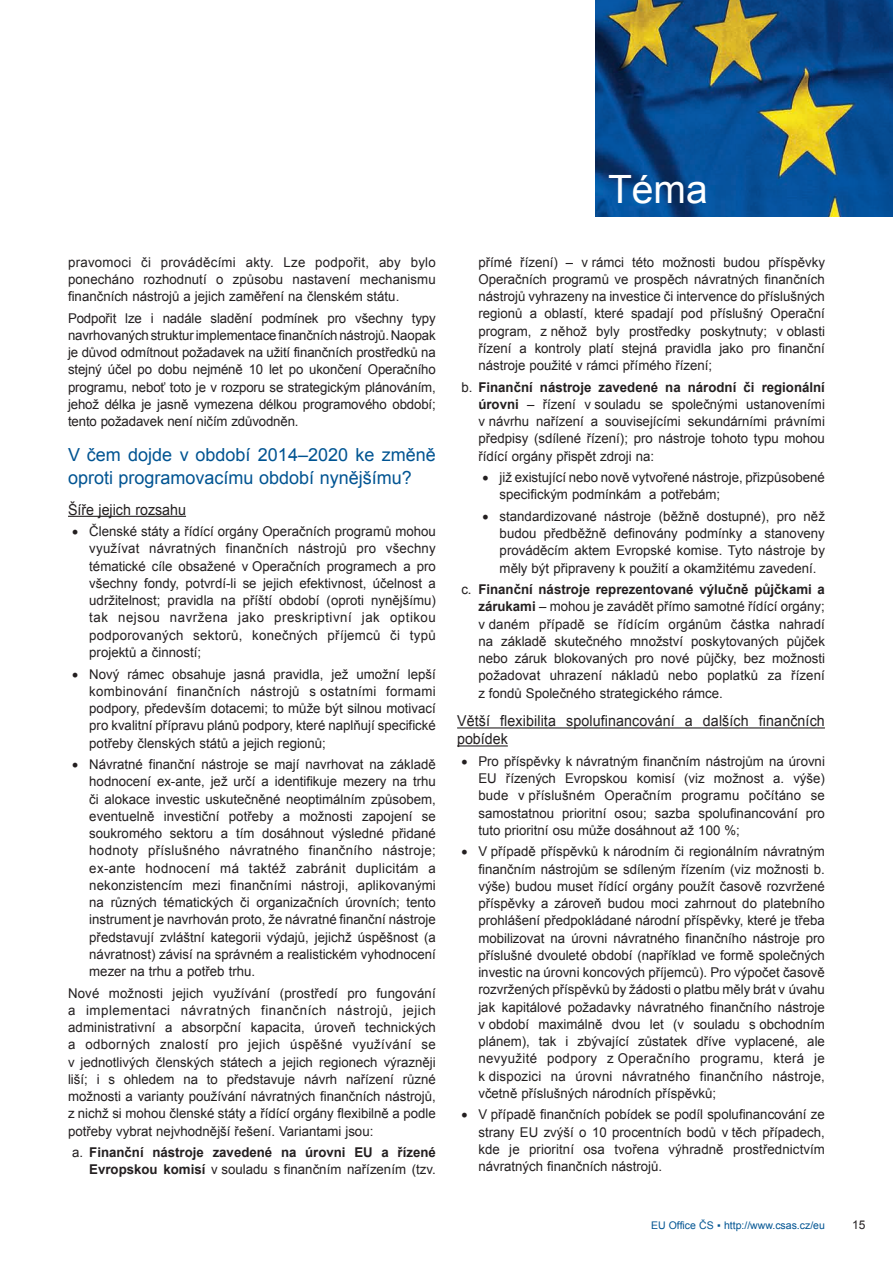
<style>
.page{position:relative;width:893px;height:1263px;background:#fff}
.page>*{position:absolute;margin:0;border:0;box-sizing:border-box;transform-origin:0 0}
.t1{font:39px "Arial";color:#fff}
.t2{font:18px/22.5px "Arial";color:#005492}
.t3{font:15px/18px "Arial";letter-spacing:.01em;color:#231f20;scale:.95 1}
.t4{font:13.5px/17.2px "Arial";color:#231f20;text-align:justify}
.t5{font:700 13.5px/17.2px "Arial";color:#231f20;text-align:right}
.t6{font:12px "Arial";color:#231f20}
.t7{font:10.5px "Arial";color:#005492}
.s1{font-weight:400}
.s2{font-weight:700}
</style>
<div class="page">
<hr style="left:68px;top:516px;width:118px;height:1px;background:#231f20">
<hr style="left:457px;top:727px;width:368px;height:1px;background:#231f20">
<hr style="left:457px;top:745px;width:51px;height:1px;background:#231f20">
<img style="left:595px;top:0;width:298px;height:217px">
<h1 class="t1" style="left:608px;top:163px;width:101px">Téma</h1>
<p class="t4" style="left:68px;top:253px;width:369px">pravomoci či prováděcími akty. Lze podpořit, aby bylo ponecháno rozhodnutí o způsobu nastavení mechanismu finančních nástrojů a jejich zaměření na členském státu.</p>
<p class="t4" style="left:68px;top:309px;width:369px">Podpořit lze i nadále sladění podmínek pro všechny typy navrhovaných struktur implementace finančních nástrojů. Naopak je důvod odmítnout požadavek na užití finančních prostředků na stejný účel po dobu nejméně 10 let po ukončení Operačního programu, neboť toto je v rozporu se strategickým plánováním, jehož délka je jasně vymezena délkou programového období; tento požadavek není ničím zdůvodněn.</p>
<h2 class="t2" style="left:68px;top:444px;width:369px">V čem dojde v období 2014–2020 ke změně oproti programovacímu období nynějšímu?</h2>
<p class="t3" style="left:68px;top:501px;width:126px">Šíře jejich rozsahu</p>
<p class="t4" style="left:89px;top:523px;width:348px;text-indent:-17px">• Členské státy a řídící orgány Operačních programů mohou využívat návratných finančních nástrojů pro všechny tématické cíle obsažené v Operačních programech a pro všechny fondy, potvrdí-li se jejich efektivnost, účelnost a udržitelnost; pravidla na příští období (oproti nynějšímu) tak nejsou navržena jako preskriptivní jak optikou podporovaných sektorů, konečných příjemců či typů projektů a činností;</p>
<p class="t4" style="left:89px;top:665px;width:348px;text-indent:-17px">• Nový rámec obsahuje jasná pravidla, jež umožní lepší kombinování finančních nástrojů s ostatními formami podpory, především dotacemi; to může být silnou motivací pro kvalitní přípravu plánů podpory, které naplňují specifické potřeby členských států a jejich regionů;</p>
<p class="t4" style="left:89px;top:756px;width:348px;text-indent:-17px">• Návratné finanční nástroje se mají navrhovat na základě hodnocení ex-ante, jež určí a identifikuje mezery na trhu či alokace investic uskutečněné neoptimálním způsobem, eventuelně investiční potřeby a možnosti zapojení se soukromého sektoru a tím dosáhnout výsledné přidané hodnoty příslušného návratného finančního nástroje; ex-ante hodnocení má taktéž zabránit duplicitám a nekonzistencím mezi finančními nástroji, aplikovanými na různých tématických či organizačních úrovních; tento instrument je navrhován proto, že návratné finanční nástroje představují zvláštní kategorii výdajů, jejichž úspěšnost (a návratnost) závisí na správném a realistickém vyhodnocení mezer na trhu a potřeb trhu.</p>
<p class="t4" style="left:68px;top:984px;width:369px">Nové možnosti jejich využívání (prostředí pro fungování a implementaci návratných finančních nástrojů, jejich administrativní a absorpční kapacita, úroveň technických a odborných znalostí pro jejich úspěšné využívání se v jednotlivých členských státech a jejich regionech výrazněji liší; i s ohledem na to představuje návrh nařízení různé možnosti a varianty používání návratných finančních nástrojů, z nichž si mohou členské státy a řídící orgány flexibilně a podle potřeby vybrat nejvhodnější řešení. Variantami jsou:</p>
<p class="t5" style="left:72px;top:1144px;width:365px"><span class="s1">a.</span> Finanční nástroje zavedené na úrovni EU a řízené<br>Evropskou komisí <span class="s1">v souladu s finančním nařízením (tzv.</span></p>
<p class="t4" style="left:478px;top:253px;width:348px">přímé řízení) – v rámci této možnosti budou příspěvky Operačních programů ve prospěch návratných finančních nástrojů vyhrazeny na investice či intervence do příslušných regionů a oblastí, které spadají pod příslušný Operační program, z něhož byly prostředky poskytnuty; v oblasti řízení a kontroly platí stejná pravidla jako pro finanční nástroje použité v rámci přímého řízení;</p>
<p class="t4" style="left:478px;top:378px;width:348px;text-indent:-17px">b. <span class="s2">Finanční nástroje zavedené na národní či regionální úrovni</span> – řízení v souladu se společnými ustanoveními v návrhu nařízení a souvisejícími sekundárními právními předpisy (sdílené řízení); pro nástroje tohoto typu mohou řídící orgány přispět zdroji na:</p>
<p class="t4" style="left:500px;top:469px;width:327px;text-indent:-17px">• již existující nebo nově vytvořené nástroje, přizpůsobené specifickým podmínkám a potřebám;</p>
<p class="t4" style="left:500px;top:508px;width:327px;text-indent:-17px">• standardizované nástroje (běžně dostupné), pro něž budou předběžně definovány podmínky a stanoveny prováděcím aktem Evropské komise. Tyto nástroje by měly být připraveny k použití a okamžitému zavedení.</p>
<p class="t4" style="left:478px;top:581px;width:348px;text-indent:-17px">c. <span class="s2">Finanční nástroje reprezentované výlučně půjčkami a zárukami</span> – mohou je zavádět přímo samotné řídící orgány; v daném případě se řídícím orgánům částka nahradí na základě skutečného množství poskytovaných půjček nebo záruk blokovaných pro nové půjčky, bez možnosti požadovat uhrazení nákladů nebo poplatků za řízení z fondů Společného strategického rámce.</p>
<p class="t3" style="left:457px;top:712px;width:389px">Větší flexibilita spolufinancování a dalších finančních pobídek</p>
<p class="t4" style="left:478px;top:753px;width:348px;text-indent:-17px">• Pro příspěvky k návratným finančním nástrojům na úrovni EU řízených Evropskou komisí (viz možnost a. výše) bude v příslušném Operačním programu počítáno se samostatnou prioritní osou; sazba spolufinancování pro tuto prioritní osu může dosáhnout až 100 %;</p>
<p class="t4" style="left:478px;top:843px;width:348px;text-indent:-17px">• V případě příspěvků k národním či regionálním návratným finančním nástrojům se sdíleným řízením (viz možnosti b. výše) budou muset řídící orgány použít časově rozvržené příspěvky a zároveň budou moci zahrnout do platebního prohlášení předpokládané národní příspěvky, které je třeba mobilizovat na úrovni návratného finančního nástroje pro příslušné dvouleté období (například ve formě společných investic na úrovni koncových příjemců). Pro výpočet časově rozvržených příspěvků by žádosti o platbu měly brát v úvahu jak kapitálové požadavky návratného finančního nástroje v období maximálně dvou let (v souladu s obchodním plánem), tak i zbývající zůstatek dříve vyplacené, ale nevyužité podpory z Operačního programu, která je k dispozici na úrovni návratného finančního nástroje, včetně příslušných národních příspěvků;</p>
<p class="t4" style="left:478px;top:1106px;width:348px;text-indent:-17px">• V případě finančních pobídek se podíl spolufinancování ze strany EU zvýší o 10 procentních bodů v těch případech, kde je prioritní osa tvořena výhradně prostřednictvím návratných finančních nástrojů.</p>
<p class="t7" style="left:651px;top:1218px;width:175px">EU Office ČS ▪ http://www.csas.cz/eu</p>
<p class="t6" style="left:852px;top:1217px;width:15px">15</p>
</div>
